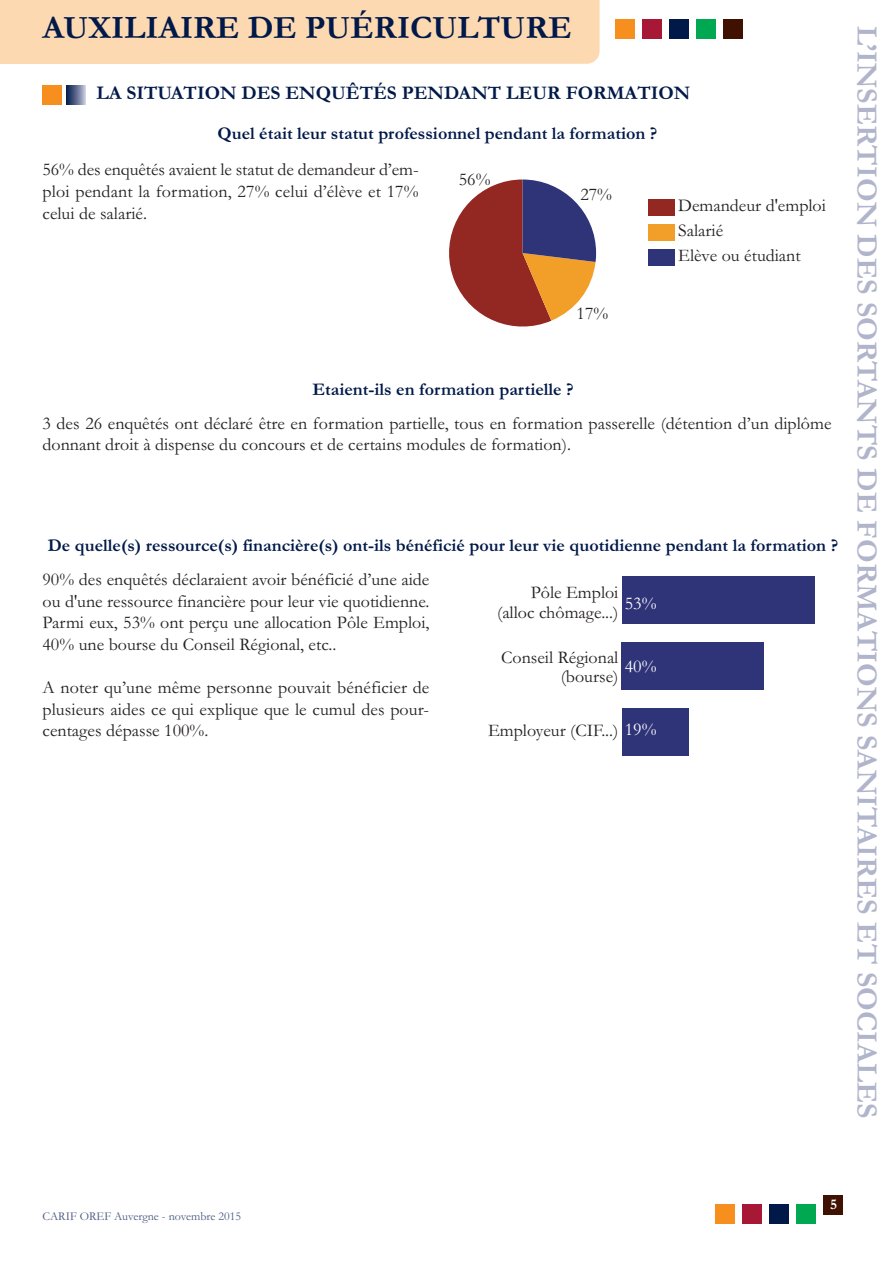
<style>
.page{position:relative;width:893px;height:1263px;background:#fff}
.page>*{position:absolute;margin:0;border:0;box-sizing:border-box;transform-origin:0 0}
.t1{font:700 33px "Garamond";color:#001949}
.t2{font:700 30px "Garamond";color:#b1b5cb}
.t3{font:700 19.5px "Garamond";color:#001949}
.t4{font:18px/21.6px "Garamond";color:#231f20;text-align:justify}
.t5{font:700 18px "Garamond";color:#001949}
.t6{font:18px "Garamond";color:#fff}
.t7{font:700 15px "Garamond";color:#fff}
.t8{font:12px "Garamond";color:#4b5980}
.s1{color:#fff}
</style>
<div class="page">
<div style="left:161px;top:0;width:439px;height:64px;background:#fdd9b2"></div>
<div style="left:0;top:0;width:161px;height:64px;background:#fdd9b2"></div>
<div style="left:715px;top:1204px;width:19px;height:19px;background:#f68f1e"></div>
<div style="left:742px;top:1204px;width:19px;height:19px;background:#a61836"></div>
<div style="left:769px;top:1204px;width:19px;height:19px;background:#001949"></div>
<div style="left:796px;top:1204px;width:19px;height:19px;background:#00a851"></div>
<div style="left:823px;top:1195px;width:19px;height:19px;background:#401000"></div>
<div style="left:615px;top:20px;width:19px;height:19px;background:#f68f1e"></div>
<div style="left:642px;top:20px;width:19px;height:19px;background:#a61836"></div>
<div style="left:669px;top:20px;width:19px;height:19px;background:#001949"></div>
<div style="left:696px;top:20px;width:19px;height:19px;background:#00a851"></div>
<div style="left:723px;top:20px;width:20px;height:19px;background:#401000"></div>
<div style="left:43px;top:85px;width:19px;height:19px;background:#f68f1e"></div>
<div style="left:66px;top:85px;width:20px;height:19px;background:linear-gradient(to right,#001444,#bbbdd2)"></div>
<div style="left:649px;top:199px;width:26px;height:17px;background:#932721"></div>
<div style="left:649px;top:224px;width:26px;height:17px;background:#f29f29"></div>
<div style="left:649px;top:249px;width:26px;height:17px;background:#2f3479"></div>
<svg style="left:449px;top:179px;width:147px;height:148px"></svg>
<div style="left:622px;top:577px;width:192px;height:47px;background:#2f3479"></div>
<div style="left:622px;top:643px;width:142px;height:47px;background:#2f3479"></div>
<div style="left:622px;top:709px;width:67px;height:47px;background:#2f3479"></div>
<h1 class="t1" style="left:43px;top:7px;width:531px">AUXILIAIRE DE PUÉRICULTURE</h1>
<p class="t3" style="left:97px;top:81px;width:595px">LA SITUATION DES ENQUÊTÉS PENDANT LEUR FORMATION</p>
<p class="t5" style="left:217px;top:123px;width:441px">Quel était leur statut professionnel pendant la formation ?</p>
<p class="t4" style="left:43px;top:158px;width:378px">56% des enquêtés avaient le statut de demandeur d’em&shy;ploi pendant la formation, 27% celui d’élève et 17% celui de salarié.</p>
<p class="t4" style="left:459px;top:168px;width:33px">56%</p>
<p class="t4" style="left:580px;top:183px;width:33px">27%</p>
<p class="t4" style="left:577px;top:302px;width:33px">17%</p>
<p class="t4" style="left:678px;top:192px;width:149px;line-height:25.2px;text-align:left">Demandeur d'emploi<br>Salarié<br>Elève ou étudiant</p>
<p class="t5" style="left:312px;top:378px;width:263px">Etaient-ils en formation partielle ?</p>
<p class="t4" style="left:43px;top:412px;width:791px">3 des 26 enquêtés ont déclaré être en formation partielle, tous en formation passerelle (détention d’un diplôme donnant droit à dispense du concours et de certains modules de formation).</p>
<p class="t5" style="left:48px;top:534px;width:792px">De quelle(s) ressource(s) financière(s) ont-ils bénéficié pour leur vie quotidienne pendant la formation ?</p>
<p class="t4" style="left:43px;top:568px;width:388px">90% des enquêtés déclaraient avoir bénéficié d’une aide ou d'une ressource financière pour leur vie quotidienne.<br>Parmi eux, 53% ont perçu une allocation Pôle Emploi, 40% une bourse du Conseil Régional, etc..</p>
<p class="t4" style="left:43px;top:676px;width:388px">A noter qu’une même personne pouvait bénéficier de plusieurs aides ce qui explique que le cumul des pour&shy;centages dépasse 100%.</p>
<p class="t4" style="left:497px;top:582px;width:123px;line-height:19.5px;text-align:right">Pôle Emploi (alloc chômage...)</p>
<p class="t6" style="left:625px;top:591px;width:33px">53%</p>
<p class="t6" style="left:625px;top:654px;width:33px">40%</p>
<p class="t4" style="left:501px;top:647px;width:119px;line-height:19.5px;text-align:right">Conseil Régional (bourse)</p>
<p class="t4" style="left:488px;top:719px;width:170px">Employeur (CIF...) <span class="s1">19%</span></p>
<h2 class="t2" style="left:885px;top:26px;width:1094px;rotate:90deg">L’INSERTION DES SORTANTS DE FORMATIONS SANITAIRES ET SOCIALES</h2>
<p class="t8" style="left:43px;top:1208px;width:200px">CARIF OREF Auvergne - novembre 2015</p>
<p class="t7" style="left:830px;top:1195px;width:9px">5</p>
</div>
